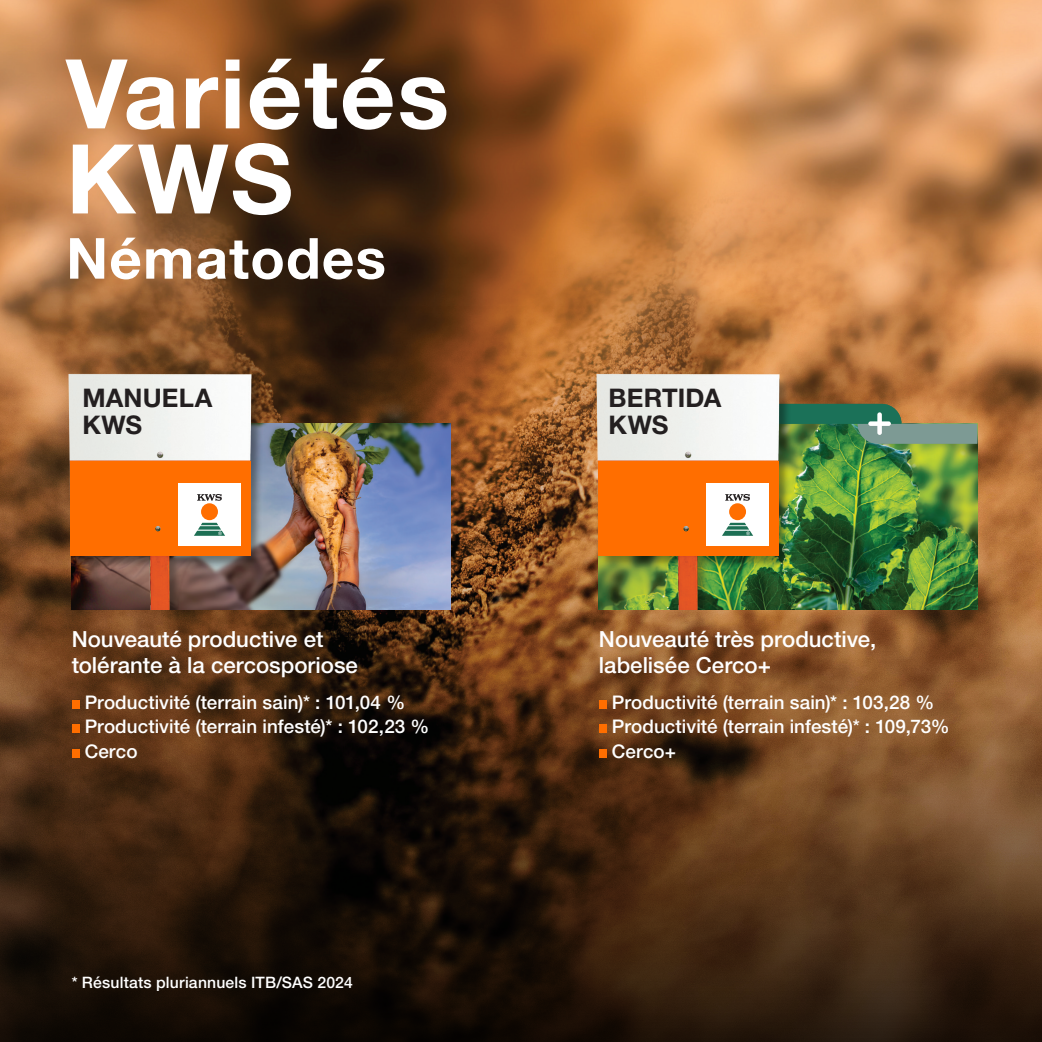
<style>
.page{position:relative;width:1042px;height:1042px;background:#fff}
.page>*{position:absolute;margin:0;border:0;box-sizing:border-box;transform-origin:0 0}
.t1{font:700 96.42px "Helvetica Neue LT Std";letter-spacing:.02em;color:#fff}
.t2{font:700 56.7px "Helvetica Neue LT Std";letter-spacing:.02em;color:#fff}
.KWS_Topline_11pt{font:700 25.72px/27.3px "Helvetica Neue LT Std";letter-spacing:.005em;color:#231f20}
.KWS_Topline_11pt-2{font:500 22.22px "Helvetica Neue LT Std";color:#fff}
.KWS_Topline_11pt-3{font:500 18.9px "Helvetica Neue LT Std";letter-spacing:.005em;color:#fff}
.KWS_Topline_11pt-4{font:500 15.75px "Helvetica Neue LT Std";letter-spacing:.01em;color:#fff}
</style>
<div class="page">
<img style="left:0;top:0;width:1042px;height:272px">
<img style="left:0;top:333px;width:746px;height:709px">
<img style="left:746px;top:272px;width:296px;height:770px">
<img style="left:0;top:272px;width:748px;height:61px">
<img style="left:267px;top:424px;width:183px;height:186px">
<img style="left:53px;top:370px;width:214px;height:240px">
<div style="left:72px;top:700px;width:7px;height:9px;background:#ff6e00"></div>
<div style="left:72px;top:724px;width:7px;height:9px;background:#ff6e00"></div>
<div style="left:72px;top:749px;width:7px;height:9px;background:#ff6e00"></div>
<img style="left:794px;top:443px;width:183px;height:167px">
<div style="left:599px;top:700px;width:8px;height:9px;background:#ff6e00"></div>
<div style="left:599px;top:724px;width:8px;height:9px;background:#ff6e00"></div>
<div style="left:599px;top:749px;width:8px;height:9px;background:#ff6e00"></div>
<svg style="left:794px;top:404px;width:183px;height:39px;background:#6a8865"></svg>
<img style="left:581px;top:370px;width:213px;height:240px">
<div style="left:598px;top:461px;width:180px;height:95px;background:#ff6e00"></div>
<div style="left:706px;top:484px;width:63px;height:62px;background:#fff"></div>
<svg style="left:722px;top:523px;width:31px;height:13px"></svg>
<div style="left:729px;top:503px;width:17px;height:17px;background:#ff6e00;border-radius:50%"></div>
<svg style="left:725px;top:494px;width:25px;height:7px"></svg>
<svg style="left:683px;top:526px;width:6px;height:5px"></svg>
<div style="left:70px;top:461px;width:180px;height:95px;background:#ff6e00"></div>
<div style="left:178px;top:484px;width:63px;height:62px;background:#fff"></div>
<svg style="left:194px;top:523px;width:31px;height:13px"></svg>
<div style="left:201px;top:503px;width:17px;height:17px;background:#ff6e00;border-radius:50%"></div>
<svg style="left:197px;top:494px;width:25px;height:7px"></svg>
<svg style="left:155px;top:526px;width:6px;height:5px"></svg>
<p class="t1" style="left:66px;top:34px;width:384px">Variétés</p>
<p class="t1" style="left:66px;top:119px;width:228px">KWS</p>
<p class="t2" style="left:66px;top:223px;width:321px">Nématodes</p>
<p class="KWS_Topline_11pt" style="left:82px;top:384px;width:131px">MANUELA<br>KWS</p>
<p class="KWS_Topline_11pt-2" style="left:72px;top:626px;width:253px">Nouveauté productive et</p>
<p class="KWS_Topline_11pt-2" style="left:72px;top:652px;width:288px">tolérante à la cercosporiose</p>
<p class="KWS_Topline_11pt-3" style="left:85px;top:691px;width:322px">Productivité (terrain sain)* : 101,04 %</p>
<p class="KWS_Topline_11pt-3" style="left:85px;top:715px;width:346px">Productivité (terrain infesté)* : 102,23 %</p>
<p class="KWS_Topline_11pt-3" style="left:85px;top:740px;width:54px">Cerco</p>
<p class="KWS_Topline_11pt-4" style="left:72px;top:973px;width:282px">* Résultats pluriannuels ITB/SAS 2024</p>
<p class="KWS_Topline_11pt" style="left:608px;top:384px;width:114px">BERTIDA<br>KWS</p>
<p class="KWS_Topline_11pt-2" style="left:599px;top:626px;width:279px">Nouveauté très productive,</p>
<p class="KWS_Topline_11pt-2" style="left:599px;top:652px;width:174px">labelisée Cerco+</p>
<p class="KWS_Topline_11pt-3" style="left:612px;top:691px;width:324px">Productivité (terrain sain)* : 103,28 %</p>
<p class="KWS_Topline_11pt-3" style="left:612px;top:715px;width:339px">Productivité (terrain infesté)* : 109,73%</p>
<p class="KWS_Topline_11pt-3" style="left:612px;top:740px;width:66px">Cerco+</p>
</div>
